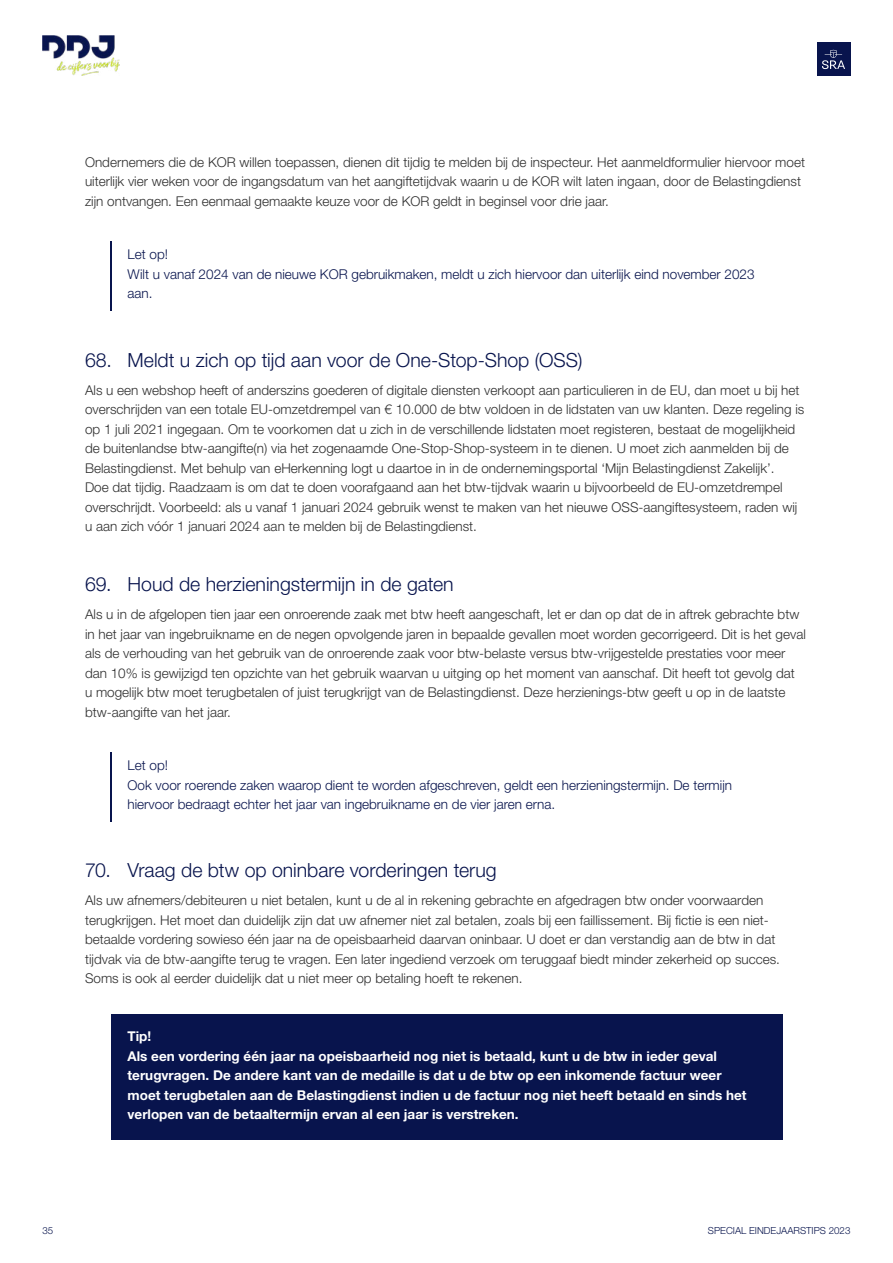
<style>
.page{position:relative;width:893px;height:1263px;background:#fff}
.page>*{position:absolute;margin:0;border:0;box-sizing:border-box;transform-origin:0 0}
.t1{font:300 19.5px "Helvetica Neue LT Std";color:#08144d}
.t2{font:300 13.5px/19.5px "Helvetica Neue LT Std";color:#2f2f2f}
.t3{font:700 13.5px/19.5px "Helvetica Neue LT Std";color:#fff}
.t4{font:300 13.5px/19.5px "Helvetica Neue LT Std";color:#08144d}
.t5{font:300 9.75px "Helvetica Neue LT Std";color:#08144d}
</style>
<div class="page">
<div style="left:817px;top:43px;width:33px;height:33px;background:#08144d"></div>
<svg style="left:822px;top:50px;width:23px;height:19px"></svg>
<img style="left:43px;top:35px;width:77px;height:41px">
<hr style="left:111px;top:241px;width:1px;height:70px;background:#08144d">
<hr style="left:111px;top:752px;width:1px;height:69px;background:#08144d">
<div style="left:111px;top:1014px;width:671px;height:126px;background:#08144d"></div>
<p class="t2" style="left:85px;top:152px;width:721px">Ondernemers die de KOR willen toepassen, dienen dit tijdig te melden bij de inspecteur. Het aanmeldformulier hiervoor moet uiterlijk vier weken voor de ingangsdatum van het aangiftetijdvak waarin u de KOR wilt laten ingaan, door de Belastingdienst zijn ontvangen. Een eenmaal gemaakte keuze voor de KOR geldt in beginsel voor drie jaar.</p>
<p class="t4" style="left:128px;top:245px;width:629px">Let op!<br>Wilt u vanaf 2024 van de nieuwe KOR gebruikmaken, meldt u zich hiervoor dan uiterlijk eind november 2023 aan.</p>
<h1 class="t1" style="left:85px;top:348px;width:499px">68. Meldt u zich op tijd aan voor de One-Stop-Shop (OSS)</h1>
<p class="t2" style="left:85px;top:380px;width:721px">Als u een webshop heeft of anderszins goederen of digitale diensten verkoopt aan particulieren in de EU, dan moet u bij het overschrijden van een totale EU-omzetdrempel van € 10.000 de btw voldoen in de lidstaten van uw klanten. Deze regeling is op 1 juli 2021 ingegaan. Om te voorkomen dat u zich in de verschillende lidstaten moet registeren, bestaat de mogelijkheid de buitenlandse btw-aangifte(n) via het zogenaamde One-Stop-Shop-systeem in te dienen. U moet zich aanmelden bij de Belastingdienst. Met behulp van eHerkenning logt u daartoe in in de ondernemingsportal ‘Mijn Belastingdienst Zakelijk’.<br>Doe dat tijdig. Raadzaam is om dat te doen voorafgaand aan het btw-tijdvak waarin u bijvoorbeeld de EU-omzetdrempel overschrijdt. Voorbeeld: als u vanaf 1 januari 2024 gebruik wenst te maken van het nieuwe OSS-aangiftesysteem, raden wij u aan zich vóór 1 januari 2024 aan te melden bij de Belastingdienst.</p>
<h1 class="t1" style="left:85px;top:572px;width:370px">69. Houd de herzieningstermijn in de gaten</h1>
<p class="t2" style="left:85px;top:604px;width:722px">Als u in de afgelopen tien jaar een onroerende zaak met btw heeft aangeschaft, let er dan op dat de in aftrek gebrachte btw in het jaar van ingebruikname en de negen opvolgende jaren in bepaalde gevallen moet worden gecorrigeerd. Dit is het geval als de verhouding van het gebruik van de onroerende zaak voor btw-belaste versus btw-vrijgestelde prestaties voor meer dan 10% is gewijzigd ten opzichte van het gebruik waarvan u uitging op het moment van aanschaf. Dit heeft tot gevolg dat<br>u mogelijk btw moet terugbetalen of juist terugkrijgt van de Belastingdienst. Deze herzienings-btw geeft u op in de laatste btw-aangifte van het jaar.</p>
<p class="t4" style="left:128px;top:755px;width:606px">Let op!<br>Ook voor roerende zaken waarop dient te worden afgeschreven, geldt een herzieningstermijn. De termijn hiervoor bedraagt echter het jaar van ingebruikname en de vier jaren erna.</p>
<h1 class="t1" style="left:85px;top:858px;width:413px">70. Vraag de btw op oninbare vorderingen terug</h1>
<p class="t2" style="left:85px;top:890px;width:696px">Als uw afnemers/debiteuren u niet betalen, kunt u de al in rekening gebrachte en afgedragen btw onder voorwaarden terugkrijgen. Het moet dan duidelijk zijn dat uw afnemer niet zal betalen, zoals bij een faillissement. Bij fictie is een niet&shy;betaalde vordering sowieso één jaar na de opeisbaarheid daarvan oninbaar. U doet er dan verstandig aan de btw in dat tijdvak via de btw-aangifte terug te vragen. Een later ingediend verzoek om teruggaaf biedt minder zekerheid op succes.<br>Soms is ook al eerder duidelijk dat u niet meer op betaling hoeft te rekenen.</p>
<p class="t3" style="left:128px;top:1026px;width:620px">Tip!<br>Als een vordering één jaar na opeisbaarheid nog niet is betaald, kunt u de btw in ieder geval terugvragen. De andere kant van de medaille is dat u de btw op een inkomende factuur weer moet terugbetalen aan de Belastingdienst indien u de factuur nog niet heeft betaald en sinds het verlopen van de betaaltermijn ervan al een jaar is verstreken.</p>
<p class="t5" style="left:43px;top:1224px;width:12px">35</p>
<p class="t5" style="left:708px;top:1224px;width:144px">SPECIAL EINDEJAARSTIPS 2023</p>
</div>
